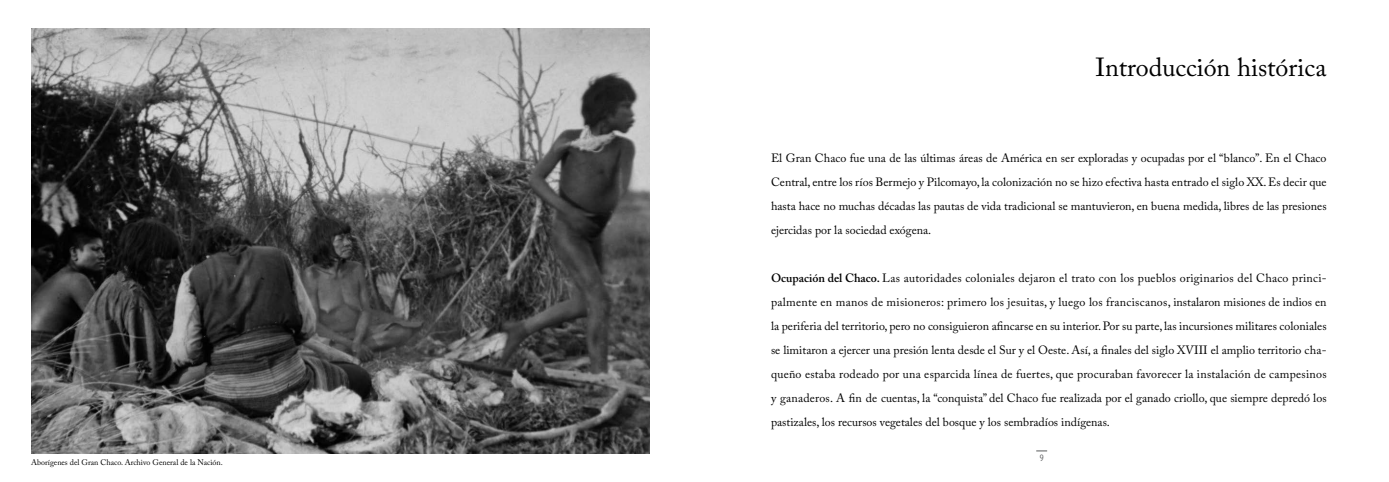
<style>
.page{position:relative;width:1389px;height:482px;background:#fff}
.page>*{position:absolute;margin:0;border:0;box-sizing:border-box;transform-origin:0 0}
.t1{font:26px "Adobe Caslon Pro";color:#000}
.t2{font:12px/24px "Adobe Caslon Pro";color:#000;text-align:justify}
.t3{font:300 condensed 9px "Interstate";color:#58595b}
.t4{font:8px "Adobe Caslon Pro";color:#000}
.s1{font-weight:600}
</style>
<div class="page">
<img style="left:31px;top:28px;width:618px;height:426px">
<p class="t4" style="left:31px;top:457px;width:193px">Aborígenes del Gran Chaco. Archivo General de la Nación.</p>
<h1 class="t1" style="left:1095px;top:52px;width:233px">Introducción histórica</h1>
<p class="t2" style="left:771px;top:146px;width:557px">El Gran Chaco fue una de las últimas áreas de América en ser exploradas y ocupadas por el “blanco”. En el Chaco Central, entre los ríos Bermejo y Pilcomayo, la colonización no se hizo efectiva hasta entrado el siglo XX. Es decir que hasta hace no muchas décadas las pautas de vida tradicional se mantuvieron, en buena medida, libres de las presiones ejercidas por la sociedad exógena.</p>
<p class="t2" style="left:771px;top:266px;width:557px"><span class="s1">Ocupación del Chaco.</span> Las autoridades coloniales dejaron el trato con los pueblos originarios del Chaco princi&shy;palmente en manos de misioneros: primero los jesuitas, y luego los franciscanos, instalaron misiones de indios en la periferia del territorio, pero no consiguieron afincarse en su interior. Por su parte, las incursiones militares coloniales se limitaron a ejercer una presión lenta desde el Sur y el Oeste. Así, a finales del siglo XVIII el amplio territorio cha&shy;queño estaba rodeado por una esparcida línea de fuertes, que procuraban favorecer la instalación de campesinos y ganaderos. A fin de cuentas, la “conquista” del Chaco fue realizada por el ganado criollo, que siempre depredó los pastizales, los recursos vegetales del bosque y los sembradíos indígenas.</p>
<p class="t3" style="left:1040px;top:453px;width:5px">9</p>
</div>
